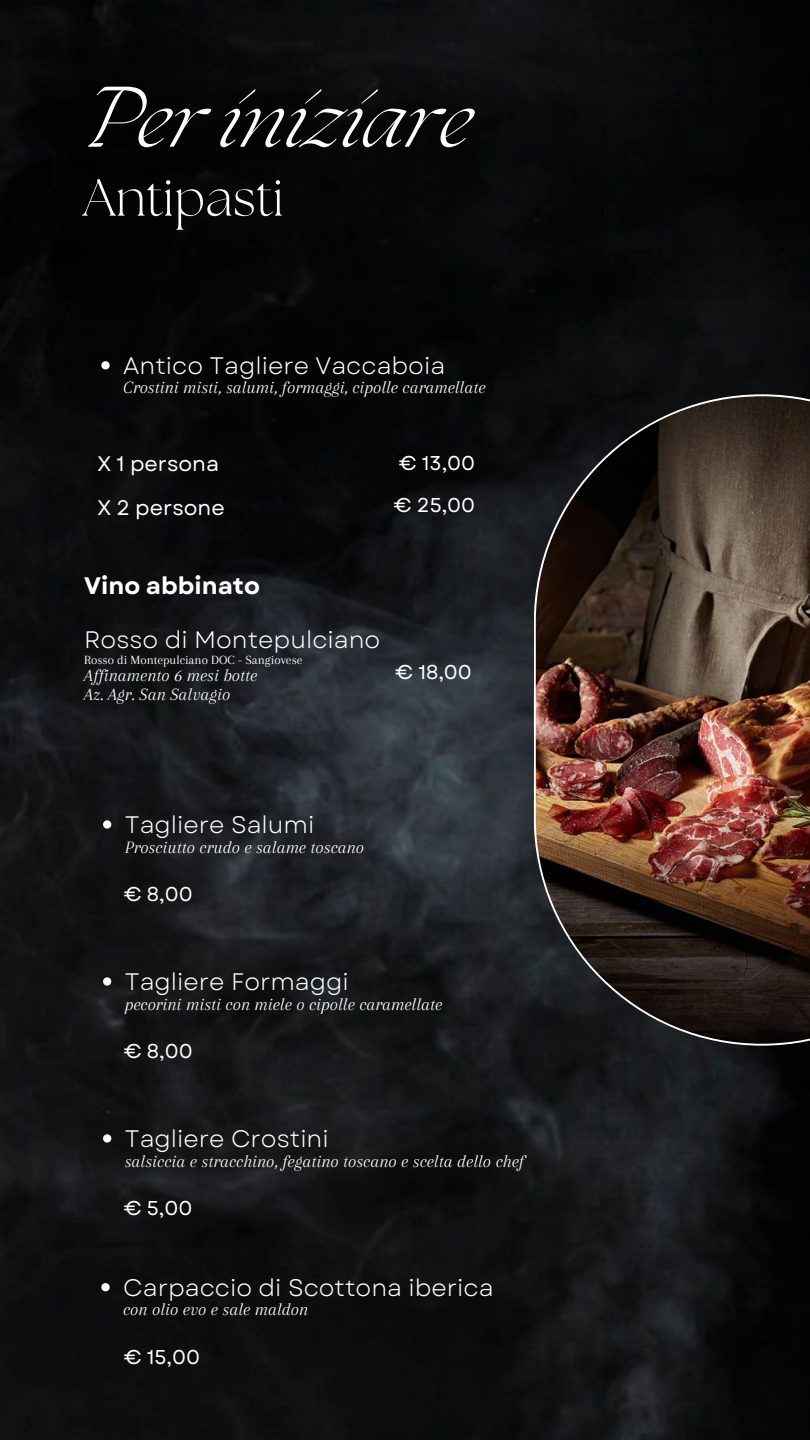
<style>
.page{position:relative;width:810px;height:1440px;background:#fff}
.page>*{position:absolute;margin:0;border:0;box-sizing:border-box;transform-origin:0 0}
.t1{font:italic 300 75.1px "The Seasons";color:#fff}
.t2{font:300 52.1px "The Seasons";color:#fff}
.t3{font:23.9px "Garet";color:#fff}
.t4{font:700 23.9px "Garet";color:#fff}
.t5{font:21px "Garet";color:#fff}
.t6{font:20px "Garet";color:#fff}
.t7{font:italic 18px "Arapey";color:#fff}
.t8{font:13px "Arapey";color:#fff}
</style>
<div class="page">
<img style="left:0;top:0;width:810px;height:1440px">
<img style="left:534px;top:394px;width:276px;height:652px">
<svg style="left:101px;top:361px;width:9px;height:8px"></svg>
<svg style="left:103px;top:820px;width:8px;height:9px"></svg>
<svg style="left:103px;top:977px;width:8px;height:9px"></svg>
<svg style="left:103px;top:1134px;width:8px;height:9px"></svg>
<svg style="left:101px;top:1283px;width:9px;height:8px"></svg>
<p class="t1" style="left:81px;top:87px;width:393px">Per iniziare</p>
<p class="t2" style="left:83px;top:174px;width:203px">Antipasti</p>
<p class="t3" style="left:123px;top:348px;width:324px">Antico Tagliere Vaccaboia</p>
<p class="t7" style="left:123px;top:378px;width:364px">Crostini misti, salumi, formaggi, cipolle caramellate</p>
<p class="t5" style="left:97px;top:449px;width:124px">X 1 persona</p>
<p class="t5" style="left:97px;top:492px;width:129px">X 2 persone</p>
<p class="t6" style="left:399px;top:448px;width:78px">€ 13,00</p>
<p class="t6" style="left:394px;top:490px;width:83px">€ 25,00</p>
<p class="t4" style="left:84px;top:568px;width:177px">Vino abbinato</p>
<p class="t3" style="left:84px;top:622px;width:297px">Rosso di Montepulciano</p>
<p class="t8" style="left:84px;top:652px;width:220px">Rosso di Montepulciano DOC - Sangiovese</p>
<p class="t7" style="left:84px;top:665px;width:174px">Affinamento 6 mesi botte</p>
<p class="t7" style="left:84px;top:684px;width:148px">Az. Agr. San Salvagio</p>
<p class="t6" style="left:395px;top:658px;width:78px">€ 18,00</p>
<p class="t3" style="left:125px;top:808px;width:191px">Tagliere Salumi</p>
<p class="t7" style="left:125px;top:837px;width:241px">Prosciutto crudo e salame toscano</p>
<p class="t6" style="left:124px;top:879px;width:70px">€ 8,00</p>
<p class="t3" style="left:125px;top:965px;width:226px">Tagliere Formaggi</p>
<p class="t7" style="left:125px;top:994px;width:319px">pecorini misti con miele o cipolle caramellate</p>
<p class="t6" style="left:124px;top:1037px;width:70px">€ 8,00</p>
<p class="t3" style="left:125px;top:1122px;width:205px">Tagliere Crostini</p>
<p class="t7" style="left:125px;top:1151px;width:401px">salsiccia e stracchino, fegatino toscano e scelta dello chef</p>
<p class="t6" style="left:124px;top:1194px;width:70px">€ 5,00</p>
<p class="t3" style="left:123px;top:1270px;width:372px">Carpaccio di Scottona iberica</p>
<p class="t7" style="left:123px;top:1300px;width:187px">con olio evo e sale maldon</p>
<p class="t6" style="left:124px;top:1342px;width:78px">€ 15,00</p>
</div>
